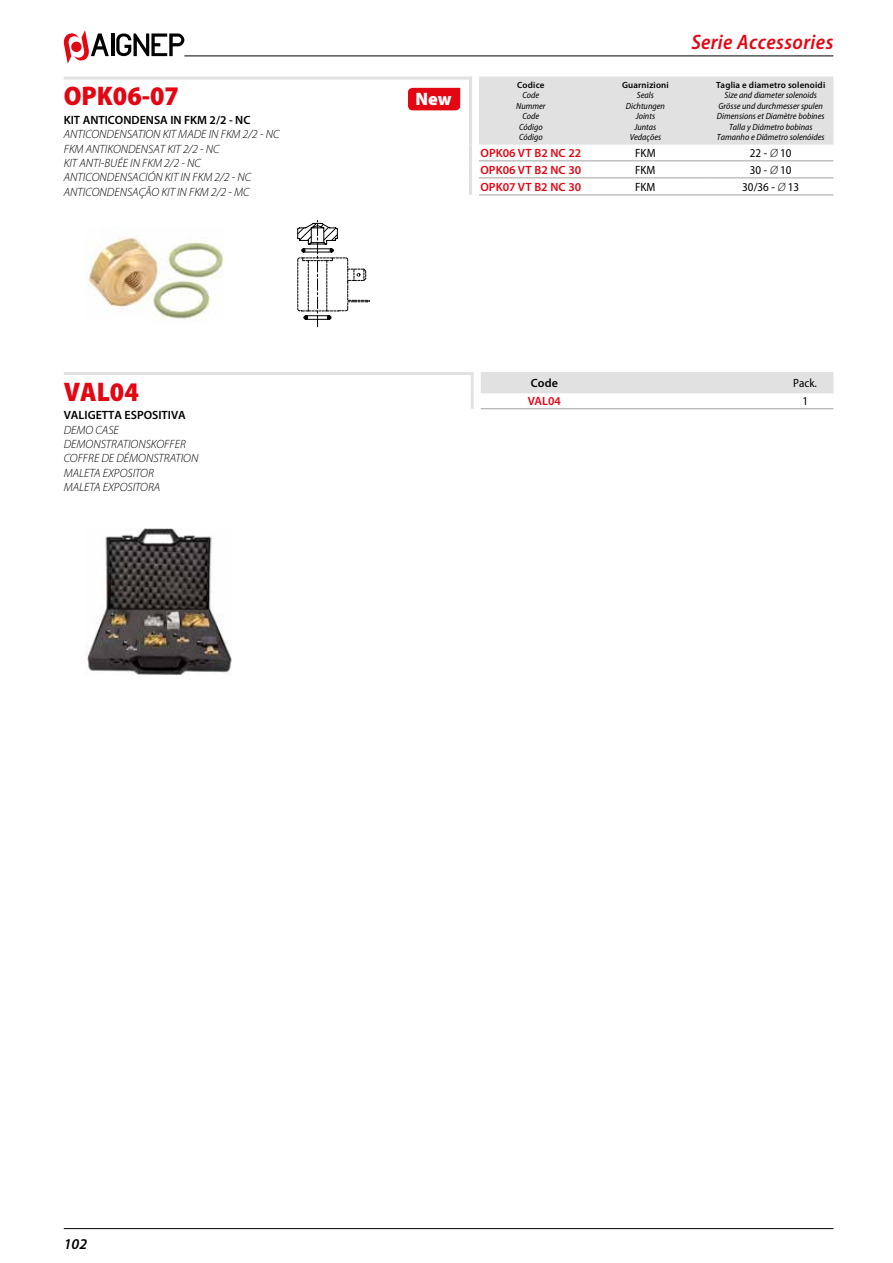
<style>
.page{position:relative;width:893px;height:1263px;background:#fff}
.page>*{position:absolute;margin:0;border:0;box-sizing:border-box;transform-origin:0 0}
.t1{font:900 semi-condensed 27px "Myriad Pro";color:#e30613}
.t2{font:italic 600 semi-condensed 21px "Myriad Pro";letter-spacing:.02em;color:#e30613}
.t3{font:900 18px "Myriad Pro";color:#fff}
.t4{font:italic 600 15px "Myriad Pro";color:#000}
.t5{font:italic 300 12px/14.4px "Myriad Pro";color:#000}
.t6{font:600 12px "Myriad Pro";color:#000}
.t7{font:600 12px "Myriad Pro";color:#e30613}
.t8{font:semi-condensed 12px "Myriad Pro";color:#000}
.t9{font:italic semi-condensed 9px/10.5px "Myriad Pro";color:#000;text-align:center}
.t10{font:600 9px "Myriad Pro";letter-spacing:.02em;color:#000}
.s1{font-weight:300;font-style:italic;font-stretch:normal}
</style>
<div class="page">
<hr style="left:64px;top:1228px;width:769px;height:1px;background:#000">
<hr style="left:184px;top:56px;width:649px;height:1px;background:#000">
<hr style="left:111px;top:33px;width:3px;height:23px;background:#000">
<svg style="left:116px;top:33px;width:68px;height:23px"></svg>
<svg style="left:63px;top:30px;width:46px;height:34px"></svg>
<hr style="left:64px;top:77px;width:408px;height:3px;background:#e1e1e1">
<hr style="left:64px;top:372px;width:408px;height:3px;background:#e1e1e1">
<svg style="left:408px;top:88px;width:52px;height:22px"></svg>
<div style="left:479px;top:77px;width:354px;height:68px;background:#e1e1e1"></div>
<hr style="left:469px;top:145px;width:3px;height:16px;background:#e1e1e1">
<hr style="left:469px;top:161px;width:3px;height:17px;background:#e1e1e1">
<hr style="left:469px;top:178px;width:3px;height:17px;background:#e1e1e1">
<hr style="left:479px;top:161px;width:104px;height:1px;background:#a1a1a1">
<hr style="left:583px;top:161px;width:125px;height:1px;background:#a1a1a1">
<hr style="left:708px;top:161px;width:125px;height:1px;background:#a1a1a1">
<hr style="left:479px;top:178px;width:104px;height:1px;background:#a1a1a1">
<hr style="left:583px;top:178px;width:125px;height:1px;background:#a1a1a1">
<hr style="left:708px;top:178px;width:125px;height:1px;background:#a1a1a1">
<hr style="left:479px;top:195px;width:104px;height:1px;background:#a1a1a1">
<hr style="left:583px;top:195px;width:125px;height:1px;background:#a1a1a1">
<hr style="left:708px;top:195px;width:125px;height:1px;background:#a1a1a1">
<hr style="left:469px;top:77px;width:3px;height:68px;background:#e1e1e1">
<svg style="left:297px;top:221px;width:73px;height:107px"></svg>
<img style="left:88px;top:237px;width:136px;height:83px">
<div style="left:481px;top:372px;width:352px;height:21px;background:#e1e1e1"></div>
<hr style="left:471px;top:372px;width:3px;height:21px;background:#e3e3e3">
<hr style="left:481px;top:408px;width:127px;height:1px;background:#a1a1a1">
<hr style="left:608px;top:408px;width:169px;height:1px;background:#a1a1a1">
<hr style="left:777px;top:408px;width:56px;height:1px;background:#a1a1a1">
<hr style="left:471px;top:393px;width:3px;height:16px;background:#e1e1e1">
<img style="left:85px;top:528px;width:147px;height:147px">
<h1 class="t1" style="left:64px;top:81px;width:117px">OPK06-07</h1>
<p class="t6" style="left:64px;top:113px;width:188px">KIT ANTICONDENSA IN FKM 2/2 - NC</p>
<p class="t5" style="left:64px;top:127px;width:217px">ANTICONDENSATION KIT MADE IN FKM 2/2 - NC FKM ANTIKONDENSAT KIT 2/2 - NC<br>KIT ANTI-BUÉE IN FKM 2/2 - NC ANTICONDENSACIÓN KIT IN FKM 2/2 - NC ANTICONDENSAÇÃO KIT IN FKM 2/2 - MC</p>
<h1 class="t1" style="left:64px;top:376px;width:77px">VAL04</h1>
<p class="t6" style="left:64px;top:409px;width:124px">VALIGETTA ESPOSITIVA</p>
<p class="t5" style="left:64px;top:423px;width:136px">DEMO CASE<br>DEMONSTRATIONSKOFFER<br>COFFRE DE DÉMONSTRATION<br>MALETA EXPOSITOR<br>MALETA EXPOSITORA</p>
<h3 class="t3" style="left:415px;top:89px;width:38px">New</h3>
<p class="t10" style="left:517px;top:80px;width:29px">Codice</p>
<p class="t9" style="left:516px;top:90px;width:31px">Code<br>Nummer<br>Code<br>Código<br>Código</p>
<p class="t10" style="left:622px;top:80px;width:48px">Guarnizioni</p>
<p class="t9" style="left:626px;top:90px;width:40px">Seals<br>Dichtungen<br>Joints<br>Juntas<br>Vedações</p>
<h2 class="t2" style="left:691px;top:31px;width:144px">Serie Accessories</h2>
<p class="t10" style="left:716px;top:80px;width:111px">Taglia e diametro solenoidi</p>
<p class="t9" style="left:717px;top:90px;width:109px">Size and diameter solenoids<br>Grösse und durchmesser spulen<br>Dimensions et Diamètre bobines<br>Talla y Diámetro bobinas<br>Tamanho e Diâmetro solenóides</p>
<p class="t7" style="left:481px;top:146px;width:102px">OPK06 VT B2 NC 22</p>
<p class="t8" style="left:635px;top:147px;width:22px">FKM</p>
<p class="t8" style="left:750px;top:147px;width:43px">22 - <span class="s1">Ø</span> 10</p>
<p class="t7" style="left:480px;top:163px;width:102px">OPK06 VT B2 NC 30</p>
<p class="t8" style="left:635px;top:163px;width:22px">FKM</p>
<p class="t8" style="left:750px;top:163px;width:43px">30 - <span class="s1">Ø</span> 10</p>
<p class="t7" style="left:480px;top:180px;width:102px">OPK07 VT B2 NC 30</p>
<p class="t8" style="left:635px;top:180px;width:22px">FKM</p>
<p class="t8" style="left:742px;top:180px;width:58px">30/36 - <span class="s1">Ø</span> 13</p>
<p class="t6" style="left:531px;top:376px;width:28px">Code</p>
<p class="t8" style="left:793px;top:377px;width:25px">Pack.</p>
<p class="t7" style="left:528px;top:395px;width:34px">VAL04</p>
<p class="t8" style="left:802px;top:395px;width:7px">1</p>
<p class="t4" style="left:64px;top:1236px;width:25px">102</p>
</div>
